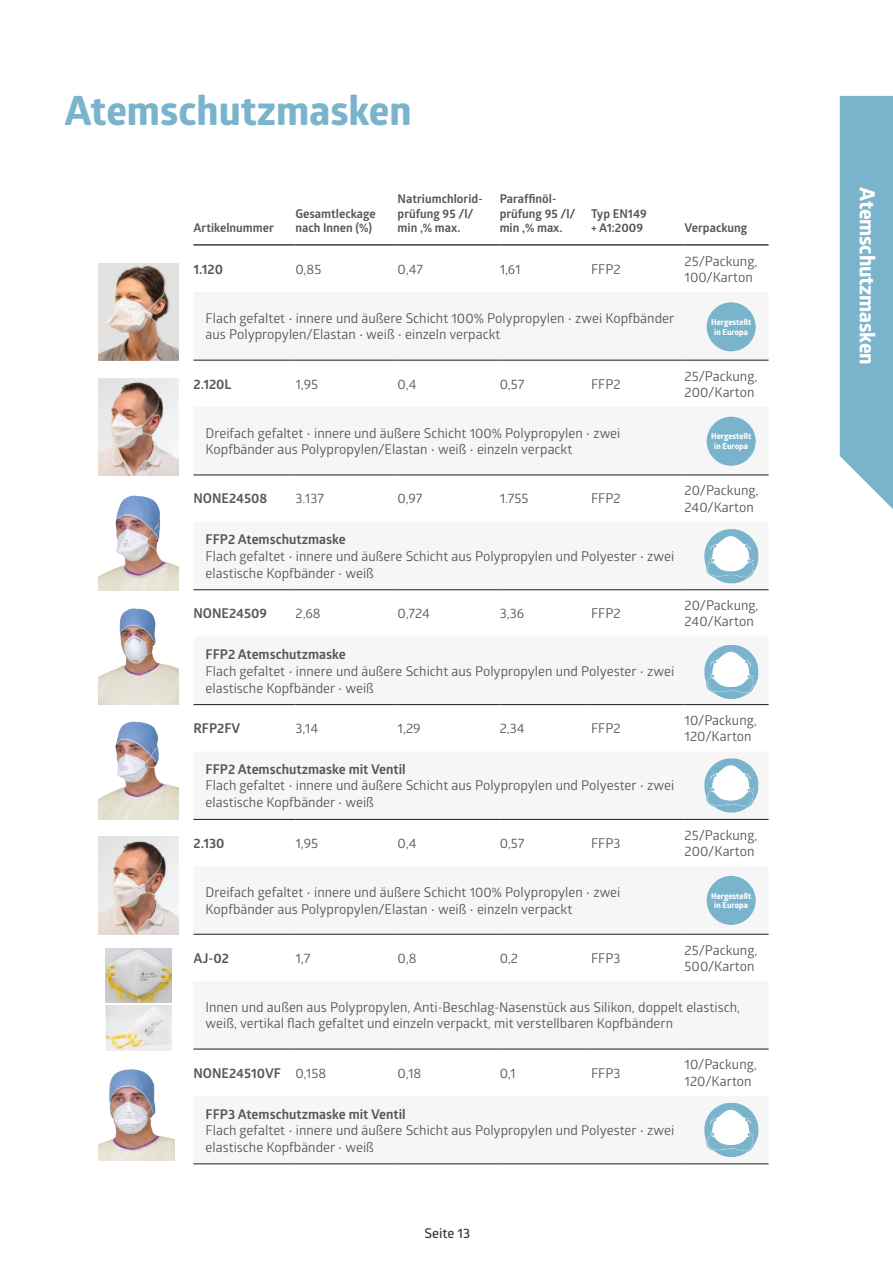
<style>
.page{position:relative;width:893px;height:1263px;background:#fff}
.page>*{position:absolute;margin:0;border:0;box-sizing:border-box;transform-origin:0 0}
.t1{font:700 40.5px "Globerx";color:#7ab4cc}
.MEDLINE_-_A_Head{font:700 21px "Globerx";letter-spacing:-.01em;color:#fff}
.t2{font:13.5px/16.2px "Glober";color:#575756}
.t3{font:700 13.5px "Glober";color:#575756}
.t4{font:600 13.5px "Glober";color:#3d3d3c}
.t5{font:700 12.15px/14.5px "Glober";color:#575756}
.t6{font:700 8.25px/9.8px "Globerx";color:#fff;text-align:center}
.s1{font-weight:700}
</style>
<div class="page">
<svg style="left:193px;top:302px;width:576px;height:801px;fill:#f6f6f6"></svg>
<hr style="left:193px;top:1049px;width:103px;height:1px;background:#1d1d1b">
<hr style="left:296px;top:1049px;width:102px;height:1px;background:#1d1d1b">
<hr style="left:398px;top:1049px;width:102px;height:1px;background:#1d1d1b">
<hr style="left:500px;top:1049px;width:91px;height:1px;background:#1d1d1b">
<hr style="left:591px;top:1049px;width:94px;height:1px;background:#1d1d1b">
<hr style="left:685px;top:1049px;width:84px;height:1px;background:#1d1d1b">
<hr style="left:193px;top:704px;width:103px;height:1px;background:#1d1d1b">
<hr style="left:296px;top:704px;width:102px;height:1px;background:#1d1d1b">
<hr style="left:398px;top:704px;width:102px;height:1px;background:#1d1d1b">
<hr style="left:500px;top:704px;width:91px;height:1px;background:#1d1d1b">
<hr style="left:591px;top:704px;width:94px;height:1px;background:#1d1d1b">
<hr style="left:685px;top:704px;width:84px;height:1px;background:#1d1d1b">
<hr style="left:193px;top:819px;width:103px;height:1px;background:#1d1d1b">
<hr style="left:296px;top:819px;width:102px;height:1px;background:#1d1d1b">
<hr style="left:398px;top:819px;width:102px;height:1px;background:#1d1d1b">
<hr style="left:500px;top:819px;width:91px;height:1px;background:#1d1d1b">
<hr style="left:591px;top:819px;width:94px;height:1px;background:#1d1d1b">
<hr style="left:685px;top:819px;width:84px;height:1px;background:#1d1d1b">
<hr style="left:193px;top:934px;width:103px;height:1px;background:#1d1d1b">
<hr style="left:296px;top:934px;width:102px;height:1px;background:#1d1d1b">
<hr style="left:398px;top:934px;width:102px;height:1px;background:#1d1d1b">
<hr style="left:500px;top:934px;width:91px;height:1px;background:#1d1d1b">
<hr style="left:591px;top:934px;width:94px;height:1px;background:#1d1d1b">
<hr style="left:685px;top:934px;width:84px;height:1px;background:#1d1d1b">
<hr style="left:193px;top:1163px;width:103px;height:1px;background:#1d1d1b">
<hr style="left:296px;top:1163px;width:102px;height:1px;background:#1d1d1b">
<hr style="left:398px;top:1163px;width:102px;height:1px;background:#1d1d1b">
<hr style="left:500px;top:1163px;width:91px;height:1px;background:#1d1d1b">
<hr style="left:591px;top:1163px;width:94px;height:1px;background:#1d1d1b">
<hr style="left:685px;top:1163px;width:84px;height:1px;background:#1d1d1b">
<hr style="left:193px;top:360px;width:103px;height:1px;background:#1d1d1b">
<hr style="left:296px;top:360px;width:102px;height:1px;background:#1d1d1b">
<hr style="left:398px;top:360px;width:102px;height:1px;background:#1d1d1b">
<hr style="left:500px;top:360px;width:91px;height:1px;background:#1d1d1b">
<hr style="left:591px;top:360px;width:94px;height:1px;background:#1d1d1b">
<hr style="left:685px;top:360px;width:84px;height:1px;background:#1d1d1b">
<hr style="left:193px;top:475px;width:103px;height:1px;background:#1d1d1b">
<hr style="left:296px;top:475px;width:102px;height:1px;background:#1d1d1b">
<hr style="left:398px;top:475px;width:102px;height:1px;background:#1d1d1b">
<hr style="left:500px;top:475px;width:91px;height:1px;background:#1d1d1b">
<hr style="left:591px;top:475px;width:94px;height:1px;background:#1d1d1b">
<hr style="left:685px;top:475px;width:84px;height:1px;background:#1d1d1b">
<hr style="left:193px;top:589px;width:103px;height:1px;background:#1d1d1b">
<hr style="left:296px;top:589px;width:102px;height:1px;background:#1d1d1b">
<hr style="left:398px;top:589px;width:102px;height:1px;background:#1d1d1b">
<hr style="left:500px;top:589px;width:91px;height:1px;background:#1d1d1b">
<hr style="left:591px;top:589px;width:94px;height:1px;background:#1d1d1b">
<hr style="left:685px;top:589px;width:84px;height:1px;background:#1d1d1b">
<hr style="left:193px;top:244px;width:103px;height:2px;background:#1d1d1b">
<hr style="left:296px;top:244px;width:102px;height:2px;background:#1d1d1b">
<hr style="left:398px;top:244px;width:102px;height:2px;background:#1d1d1b">
<hr style="left:500px;top:244px;width:91px;height:2px;background:#1d1d1b">
<hr style="left:591px;top:244px;width:94px;height:2px;background:#1d1d1b">
<hr style="left:685px;top:244px;width:84px;height:2px;background:#1d1d1b">
<img style="left:99px;top:721px;width:80px;height:99px">
<img style="left:99px;top:608px;width:80px;height:97px">
<svg style="left:704px;top:529px;width:55px;height:59px"></svg>
<svg style="left:704px;top:645px;width:55px;height:59px"></svg>
<svg style="left:704px;top:758px;width:55px;height:59px"></svg>
<svg style="left:704px;top:1103px;width:55px;height:54px"></svg>
<img style="left:99px;top:495px;width:80px;height:95px">
<div style="left:840px;top:96px;width:53px;height:413px;background:#7ab4cc"></div>
<img style="left:99px;top:1069px;width:75px;height:91px">
<div style="left:707px;top:302px;width:49px;height:49px;background:#7ab4cc;border-radius:50%"></div>
<div style="left:707px;top:417px;width:49px;height:49px;background:#7ab4cc;border-radius:50%"></div>
<div style="left:707px;top:876px;width:49px;height:49px;background:#7ab4cc;border-radius:50%"></div>
<img style="left:99px;top:836px;width:80px;height:99px">
<img style="left:106px;top:948px;width:66px;height:55px">
<img style="left:106px;top:1006px;width:66px;height:44px">
<img style="left:99px;top:264px;width:80px;height:96px">
<img style="left:99px;top:378px;width:80px;height:97px">
<p class="t1" style="left:64px;top:81px;width:349px">Atemschutzmasken</p>
<p class="t5" style="left:193px;top:220px;width:82px">Artikelnummer</p>
<p class="t5" style="left:296px;top:206px;width:82px">Gesamtleckage nach Innen (%)</p>
<p class="t5" style="left:398px;top:191px;width:87px">Natriumchlorid&shy;prüfung 95 /l/ min ,% max.</p>
<p class="t5" style="left:500px;top:191px;width:77px">Paraffinöl&shy;prüfung 95 /l/ min ,% max.</p>
<p class="t5" style="left:591px;top:206px;width:57px">Typ EN149 + A1:2009</p>
<p class="t5" style="left:685px;top:220px;width:64px">Verpackung</p>
<p class="t3" style="left:193px;top:260px;width:31px">1.120</p>
<p class="t2" style="left:296px;top:260px;width:28px">0,85</p>
<p class="t2" style="left:398px;top:260px;width:27px">0,47</p>
<p class="t2" style="left:500px;top:260px;width:22px">1,61</p>
<p class="t2" style="left:591px;top:260px;width:31px">FFP2</p>
<p class="t2" style="left:685px;top:252px;width:74px">25/Packung,<br>100/Karton</p>
<p class="t2" style="left:206px;top:309px;width:470px">Flach gefaltet • innere und äußere Schicht 100% Polypropylen • zwei Kopfbänder aus Polypropylen/Elastan • weiß • einzeln verpackt</p>
<p class="t3" style="left:193px;top:374px;width:40px">2.120L</p>
<p class="t2" style="left:296px;top:375px;width:24px">1,95</p>
<p class="t2" style="left:398px;top:375px;width:20px">0,4</p>
<p class="t2" style="left:500px;top:375px;width:26px">0,57</p>
<p class="t2" style="left:591px;top:375px;width:31px">FFP2</p>
<p class="t2" style="left:685px;top:367px;width:74px">25/Packung,<br>200/Karton</p>
<p class="t2" style="left:206px;top:424px;width:416px">Dreifach gefaltet • innere und äußere Schicht 100% Polypropylen • zwei<br>Kopfbänder aus Polypropylen/Elastan • weiß • einzeln verpackt</p>
<p class="t3" style="left:193px;top:489px;width:75px">NONE24508</p>
<p class="t2" style="left:296px;top:490px;width:30px">3.137</p>
<p class="t2" style="left:398px;top:490px;width:26px">0,97</p>
<p class="t2" style="left:500px;top:490px;width:30px">1.755</p>
<p class="t2" style="left:591px;top:490px;width:31px">FFP2</p>
<p class="t2" style="left:685px;top:482px;width:75px">20/Packung,<br>240/Karton</p>
<p class="t2" style="left:206px;top:531px;width:470px;line-height:16.8px"><span class="s1">FFP2 Atemschutzmaske<br></span>Flach gefaltet • innere und äußere Schicht aus Polypropylen und Polyester • zwei elastische Kopfbänder • weiß</p>
<p class="t3" style="left:193px;top:604px;width:75px">NONE24509</p>
<p class="t2" style="left:296px;top:605px;width:27px">2,68</p>
<p class="t2" style="left:398px;top:605px;width:34px">0,724</p>
<p class="t2" style="left:500px;top:605px;width:26px">3,36</p>
<p class="t2" style="left:591px;top:605px;width:31px">FFP2</p>
<p class="t2" style="left:685px;top:597px;width:75px">20/Packung,<br>240/Karton</p>
<p class="t2" style="left:206px;top:645px;width:470px;line-height:16.8px"><span class="s1">FFP2 Atemschutzmaske<br></span>Flach gefaltet • innere und äußere Schicht aus Polypropylen und Polyester • zwei elastische Kopfbänder • weiß</p>
<p class="t3" style="left:193px;top:719px;width:49px">RFP2FV</p>
<p class="t2" style="left:296px;top:720px;width:24px">3,14</p>
<p class="t2" style="left:398px;top:720px;width:25px">1,29</p>
<p class="t2" style="left:500px;top:720px;width:26px">2,34</p>
<p class="t2" style="left:591px;top:720px;width:31px">FFP2</p>
<p class="t2" style="left:685px;top:711px;width:74px">10/Packung,<br>120/Karton</p>
<p class="t3" style="left:206px;top:759px;width:202px">FFP2 Atemschutzmaske mit Ventil</p>
<p class="t2" style="left:206px;top:776px;width:470px;line-height:17px">Flach gefaltet • innere und äußere Schicht aus Polypropylen und Polyester • zwei elastische Kopfbänder • weiß</p>
<p class="t3" style="left:193px;top:834px;width:33px">2.130</p>
<p class="t2" style="left:296px;top:834px;width:24px">1,95</p>
<p class="t2" style="left:398px;top:834px;width:20px">0,4</p>
<p class="t2" style="left:500px;top:834px;width:26px">0,57</p>
<p class="t2" style="left:591px;top:834px;width:31px">FFP3</p>
<p class="t2" style="left:685px;top:826px;width:74px">25/Packung,<br>200/Karton</p>
<p class="t2" style="left:206px;top:883px;width:416px">Dreifach gefaltet • innere und äußere Schicht 100% Polypropylen • zwei<br>Kopfbänder aus Polypropylen/Elastan • weiß • einzeln verpackt</p>
<p class="t3" style="left:193px;top:948px;width:37px">AJ-02</p>
<p class="t2" style="left:296px;top:949px;width:16px">1,7</p>
<p class="t2" style="left:398px;top:949px;width:20px">0,8</p>
<p class="t2" style="left:500px;top:949px;width:20px">0,2</p>
<p class="t2" style="left:591px;top:949px;width:31px">FFP3</p>
<p class="t2" style="left:685px;top:941px;width:74px">25/Packung,<br>500/Karton</p>
<p class="t2" style="left:206px;top:998px;width:536px">Innen und außen aus Polypropylen, Anti-Beschlag-Nasenstück aus Silikon, doppelt elastisch, weiß, vertikal flach gefaltet und einzeln verpackt, mit verstellbaren Kopfbändern</p>
<p class="t3" style="left:193px;top:1063px;width:89px">NONE24510VF</p>
<p class="t2" style="left:296px;top:1064px;width:32px">0,158</p>
<p class="t2" style="left:398px;top:1064px;width:25px">0,18</p>
<p class="t2" style="left:500px;top:1064px;width:17px">0,1</p>
<p class="t2" style="left:591px;top:1064px;width:31px">FFP3</p>
<p class="t2" style="left:685px;top:1056px;width:74px">10/Packung,<br>120/Karton</p>
<p class="t3" style="left:206px;top:1104px;width:202px">FFP3 Atemschutzmaske mit Ventil</p>
<p class="t2" style="left:206px;top:1121px;width:470px">Flach gefaltet • innere und äußere Schicht aus Polypropylen und Polyester • zwei elastische Kopfbänder • weiß</p>
<p class="t6" style="left:711px;top:317px;width:42px">Hergestellt in Europa</p>
<p class="t6" style="left:711px;top:431px;width:42px">Hergestellt in Europa</p>
<p class="t6" style="left:711px;top:891px;width:42px">Hergestellt in Europa</p>
<p class="t4" style="left:424px;top:1224px;width:47px">Seite 13</p>
<p class="MEDLINE_-_A_Head" style="left:883px;top:187px;width:179px;rotate:90deg">Atemschutzmasken</p>
</div>
